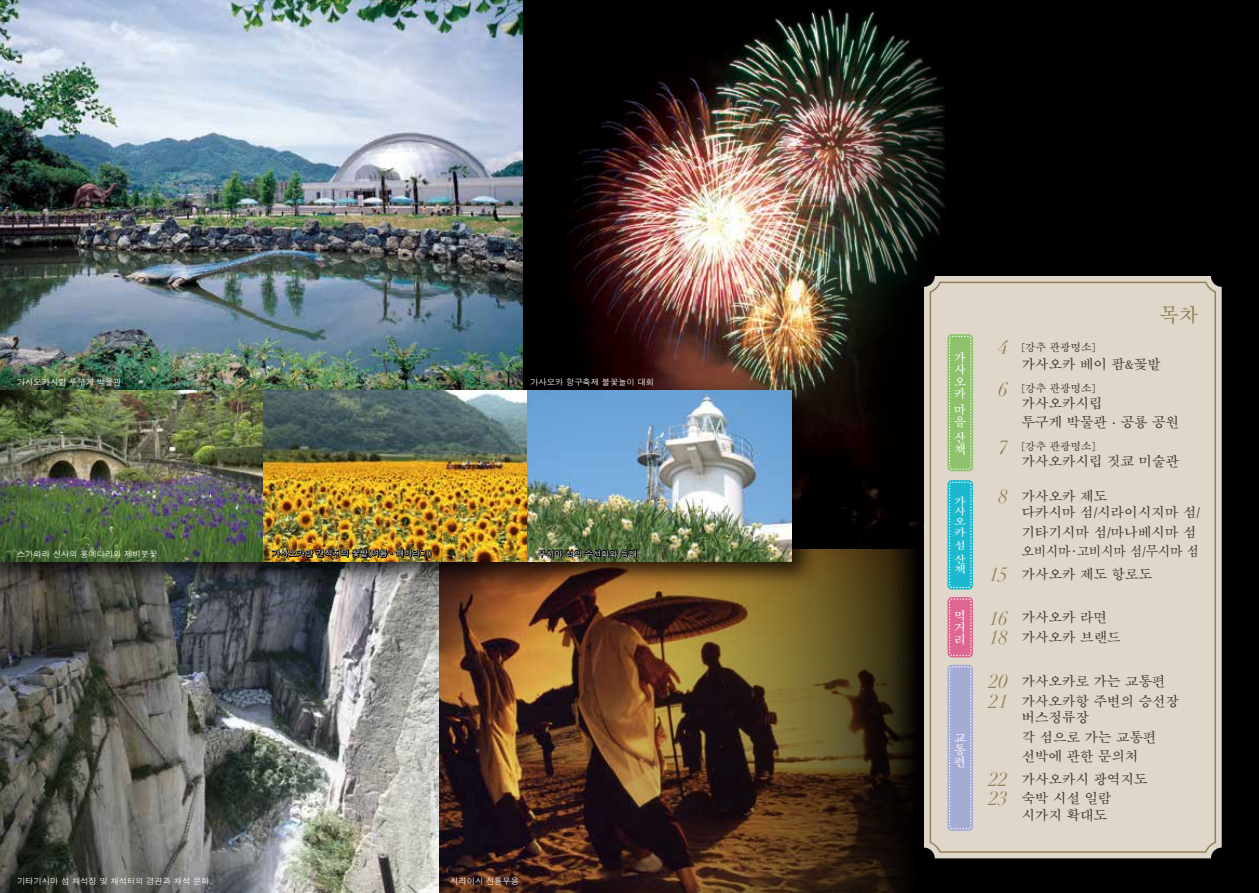
<style>
.page{position:relative;width:1259px;height:893px;background:#000}
.page>*{position:absolute;margin:0;border:0;box-sizing:border-box;transform-origin:0 0}
.t1{font:19.5px "DFK Mincho Std W7";color:#938058}
.t2{font:13.5px/19.5px "DFK Mincho Std W7";color:#3e3a39}
.t3{font:12px/12px "DFK Mincho Std W7";color:#fff;text-align:justify}
.t4{font:10.5px "DFK Mincho Std W7";color:#3e3a39}
.t5{font:10.2px/10.2px "DFK Mincho Std W7";color:#fff;text-align:justify;scale:1.18 1}
.t6{font:8.25px "DFK Gothic Std W5";color:#fff}
.s1{font-family:"Didot";font-style:italic;font-size:19.5px;color:#938058}
</style>
<div class="page">
<img style="left:439px;top:550px;width:515px;height:343px">
<img style="left:0;top:633px;width:439px;height:260px">
<img style="left:0;top:0;width:522px;height:372px">
<img style="left:522px;top:0;width:423px;height:550px">
<img style="left:0;top:372px;width:828px;height:261px">
<img style="left:0;top:391px;width:791px;height:170px">
<img style="left:270px;top:543px;width:163px;height:16px">
<svg style="left:537px;top:547px;width:100px;height:19px"></svg>
<div style="left:924px;top:276px;width:297px;height:582px;background:#dfd7c9;border-radius:11px"></div>
<div style="left:929px;top:282px;width:287px;height:571px;border:2px solid #938058;border-radius:10px"></div>
<svg style="left:947px;top:334px;width:26px;height:137px"></svg>
<div style="left:949px;top:336px;width:22px;height:133px;background:#8dc16b;border-radius:2px"></div>
<div style="left:949px;top:336px;width:22px;height:133px;border:1px dashed #fff;border-radius:2px"></div>
<svg style="left:947px;top:480px;width:26px;height:109px"></svg>
<div style="left:949px;top:482px;width:22px;height:105px;background:#1bb8ce;border-radius:2px"></div>
<div style="left:949px;top:482px;width:22px;height:106px;border:1px dashed #fff;border-radius:2px"></div>
<svg style="left:947px;top:597px;width:26px;height:60px"></svg>
<div style="left:949px;top:599px;width:22px;height:56px;background:#dd6791;border-radius:2px"></div>
<div style="left:949px;top:599px;width:22px;height:56px;border:1px dashed #fff;border-radius:2px"></div>
<svg style="left:947px;top:665px;width:26px;height:166px"></svg>
<div style="left:949px;top:667px;width:22px;height:162px;background:#a4acd6;border-radius:2px"></div>
<div style="left:949px;top:667px;width:22px;height:162px;border:1px dashed #fff;border-radius:2px"></div>
<p class="t6" style="left:17px;top:378px;width:106px">가사오카시립 투구게 박물관</p>
<p class="t6" style="left:530px;top:378px;width:125px">가사오카 항구축제 불꽃놀이 대회</p>
<p class="t6" style="left:17px;top:549px;width:142px">스가와라 신사의 홍예다리와 제비붓꽃</p>
<p class="t6" style="left:272px;top:549px;width:161px">가사오카만 간척지의 꽃밭(여름·해바라기)</p>
<p class="t6" style="left:538px;top:549px;width:100px">무시마 섬의 수선화와 등대</p>
<p class="t6" style="left:17px;top:877px;width:194px">기타기시마 섬 채석장 및 채석터의 경관과 채석 문화</p>
<p class="t6" style="left:450px;top:877px;width:70px">시라이시 전통무용</p>
<p class="t3" style="left:954px;top:351px;width:13px">가 사 오 카</p>
<p class="t3" style="left:954px;top:403px;width:13px">마 을</p>
<p class="t3" style="left:954px;top:431px;width:13px">산 책</p>
<p class="t5" style="left:954px;top:496px;width:11px">가 사 오 카</p>
<p class="t5" style="left:954px;top:538px;width:11px;line-height:13.6px">섬 산</p>
<p class="t5" style="left:954px;top:564px;width:11px">책</p>
<p class="t3" style="left:954px;top:609px;width:11px">먹 거 리</p>
<p class="t3" style="left:954px;top:731px;width:13px">교 통 편</p>
<h1 class="t1" style="left:1159px;top:304px;width:40px">목차</h1>
<p class="t4" style="left:998px;top:342px;width:98px"><span class="s1">4</span> [강추 관광명소]</p>
<p class="t2" style="left:1021px;top:354px;width:141px">가사오카 베이 팜&amp;꽃밭</p>
<p class="t4" style="left:998px;top:382px;width:98px"><span class="s1">6</span> [강추 관광명소]</p>
<p class="t2" style="left:1021px;top:393px;width:159px">가사오카시립<br>투구게 박물관·공룡 공원</p>
<p class="t4" style="left:998px;top:441px;width:98px"><span class="s1">7</span> [강추 관광명소]</p>
<p class="t2" style="left:1021px;top:451px;width:159px">가사오카시립 짓쿄 미술관</p>
<p class="t2" style="left:1021px;top:488px;width:180px;line-height:16.5px;text-indent:-23px"><span class="s1">8</span> 가사오카 제도<br>다카시마 섬/시라이시지마 섬/</p>
<p class="t2" style="left:1021px;top:522px;width:179px">기타기시마 섬/마나베시마 섬 오비시마·고비시마 섬/무시마 섬</p>
<p class="t2" style="left:989px;top:564px;width:165px"><span class="s1">15</span> 가사오카 제도 항로도</p>
<p class="t2" style="left:989px;top:608px;width:133px"><span class="s1">16</span> 가사오카 라면<br><span class="s1">18</span> 가사오카 브랜드</p>
<p class="t2" style="left:989px;top:671px;width:192px"><span class="s1">20</span> 가사오카로 가는 교통편<br><span class="s1">21</span> 가사오카항 주변의 승선장</p>
<p class="t2" style="left:1021px;top:707px;width:136px">버스정류장<br>각 섬으로 가는 교통편 선박에 관한 문의처</p>
<p class="t2" style="left:989px;top:769px;width:160px"><span class="s1">22</span> 가사오카시 광역지도<br><span class="s1">23</span> 숙박 시설 일람</p>
<p class="t2" style="left:1021px;top:805px;width:87px">시가지 확대도</p>
</div>
